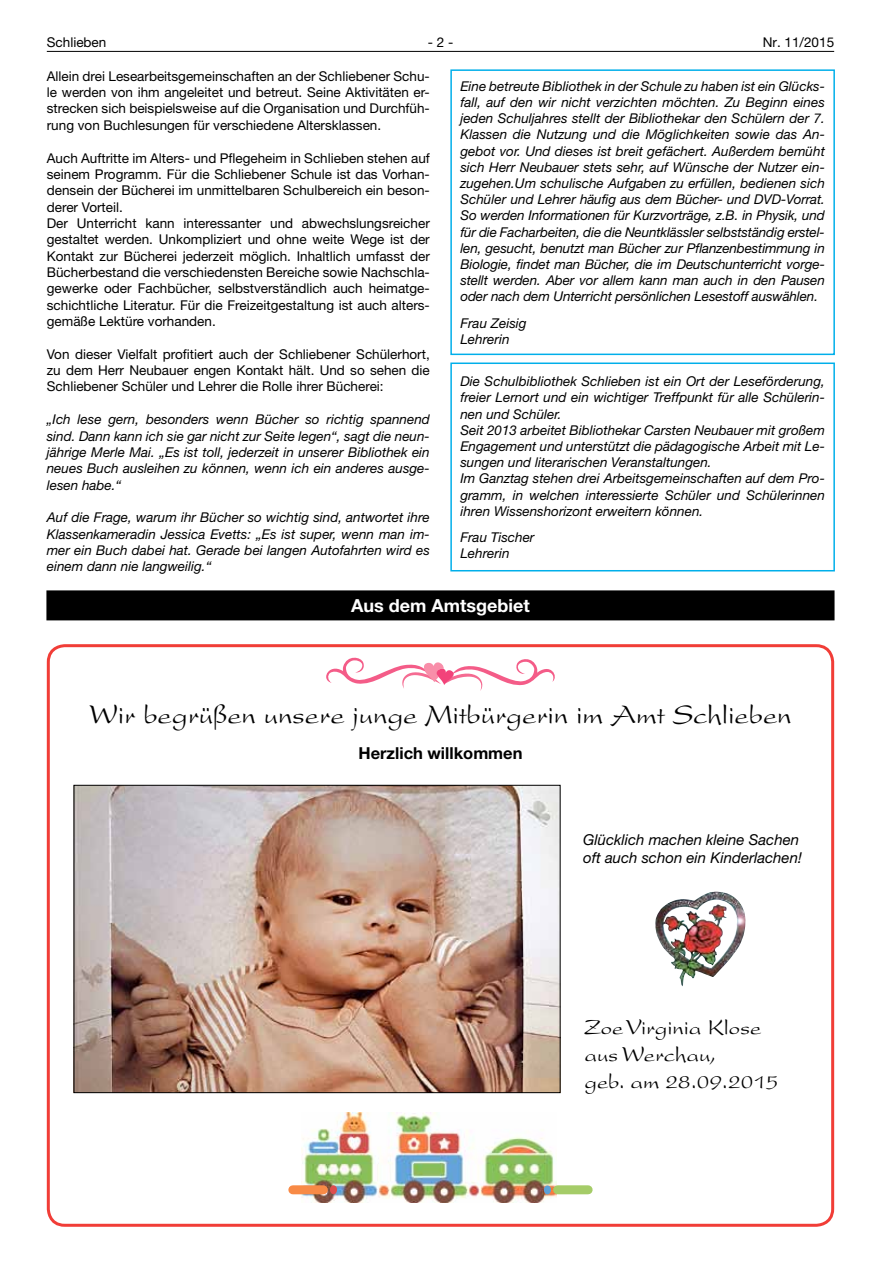
<style>
.page{position:relative;width:881px;height:1263px;background:#fff}
.page>*{position:absolute;margin:0;border:0;box-sizing:border-box;transform-origin:0 0}
.t1{font:28.5px "Present";color:#000}
.t2{font:22.5px/27px "Present";color:#000}
.t3{font:700 18px "Helvetica Neue LT";color:#fff}
.t4{font:700 16.5px "Helvetica Neue LT";color:#000}
.t5{font:italic 15px/18px "Helvetica Neue LT";color:#000}
.t6{font:italic 13.5px/16.2px "Helvetica Neue LT";color:#000;text-align:justify}
.t7{font:13.5px/16.4px "Helvetica Neue LT";color:#000;text-align:justify}
</style>
<div class="page">
<hr style="left:47px;top:51px;width:786px;height:1px;background:#000">
<div style="left:450px;top:69px;width:384px;height:286px;border:2px solid #00afea"></div>
<div style="left:450px;top:362px;width:384px;height:209px;border:2px solid #00afea"></div>
<div style="left:46px;top:590px;width:788px;height:30px;background:#000"></div>
<div style="left:47px;top:644px;width:786px;height:583px;border:3px solid #f13d37;border-radius:17px"></div>
<svg style="left:326px;top:658px;width:228px;height:33px"></svg>
<img style="left:301px;top:1112px;width:255px;height:90px">
<div style="left:293px;top:1185px;width:30px;height:9px;background:#f88a46"></div>
<div style="left:330px;top:1185px;width:7px;height:9px;background:#de4d4e;border-radius:50%"></div>
<div style="left:557px;top:1185px;width:31px;height:9px;background:#a5cc68"></div>
<svg style="left:543px;top:1185px;width:7px;height:9px"></svg>
<img style="left:76px;top:787px;width:482px;height:304px">
<div style="left:74px;top:785px;width:486px;height:308px;border:1px solid #000"></div>
<img style="left:655px;top:892px;width:90px;height:94px">
<p class="t7" style="left:47px;top:34px;width:61px">Schlieben</p>
<p class="t7" style="left:427px;top:34px;width:27px">- 2 -</p>
<p class="t7" style="left:762px;top:34px;width:73px">Nr. 11/2015</p>
<p class="t7" style="left:47px;top:68px;width:384px">Allein drei Lesearbeitsgemeinschaften an der Schliebener Schu&shy;le werden von ihm angeleitet und betreut. Seine Aktivitäten er&shy;strecken sich beispielsweise auf die Organisation und Durchfüh&shy;rung von Buchlesungen für verschiedene Altersklassen.</p>
<p class="t7" style="left:47px;top:149px;width:384px;text-align:left">Auch Auftritte im Alters- und Pflegeheim in Schlieben stehen auf seinem Programm. Für die Schliebener Schule ist das Vorhan&shy;densein der Bücherei im unmittelbaren Schulbereich ein beson&shy;derer Vorteil.<br>Der Unterricht kann interessanter und abwechslungsreicher gestaltet werden. Unkompliziert und ohne weite Wege ist der Kontakt zur Bücherei jederzeit möglich. Inhaltlich umfasst der Bücherbestand die verschiedensten Bereiche sowie Nachschla&shy;gewerke oder Fachbücher, selbstverständlich auch heimatge&shy;schichtliche Literatur. Für die Freizeitgestaltung ist auch alters&shy;gemäße Lektüre vorhanden.</p>
<p class="t7" style="left:47px;top:346px;width:384px">Von dieser Vielfalt profitiert auch der Schliebener Schülerhort, zu dem Herr Neubauer engen Kontakt hält. Und so sehen die Schliebener Schüler und Lehrer die Rolle ihrer Bücherei:</p>
<p class="t6" style="left:47px;top:411px;width:384px">„Ich lese gern, besonders wenn Bücher so richtig spannend sind. Dann kann ich sie gar nicht zur Seite legen“, sagt die neun&shy;jährige Merle Mai. „Es ist toll, jederzeit in unserer Bibliothek ein neues Buch ausleihen zu können, wenn ich ein anderes ausge&shy;lesen habe.“</p>
<p class="t6" style="left:47px;top:509px;width:384px">Auf die Frage, warum ihr Bücher so wichtig sind, antwortet ihre Klassenkameradin Jessica Evetts: „Es ist super, wenn man im&shy;mer ein Buch dabei hat. Gerade bei langen Autofahrten wird es einem dann nie langweilig.“</p>
<p class="t6" style="left:460px;top:78px;width:366px">Eine betreute Bibliothek in der Schule zu haben ist ein Glücks&shy;fall, auf den wir nicht verzichten möchten. Zu Beginn eines jeden Schuljahres stellt der Bibliothekar den Schülern der 7.<br>Klassen die Nutzung und die Möglichkeiten sowie das An&shy;gebot vor. Und dieses ist breit gefächert. Außerdem bemüht sich Herr Neubauer stets sehr, auf Wünsche der Nutzer ein&shy;zugehen.Um schulische Aufgaben zu erfüllen, bedienen sich Schüler und Lehrer häufig aus dem Bücher- und DVD-Vorrat.<br>So werden Informationen für Kurzvorträge, z.B. in Physik, und für die Facharbeiten, die die Neuntklässler selbstständig erstel&shy;len, gesucht, benutzt man Bücher zur Pflanzenbestimmung in Biologie, findet man Bücher, die im Deutschunterricht vorge&shy;stellt werden. Aber vor allem kann man auch in den Pausen oder nach dem Unterricht persönlichen Lesestoff auswählen.</p>
<p class="t6" style="left:460px;top:315px;width:68px">Frau Zeisig<br>Lehrerin</p>
<p class="t6" style="left:460px;top:373px;width:366px;text-align:left">Die Schulbibliothek Schlieben ist ein Ort der Leseförderung, freier Lernort und ein wichtiger Treffpunkt für alle Schülerin&shy;nen und Schüler.<br>Seit 2013 arbeitet Bibliothekar Carsten Neubauer mit großem Engagement und unterstützt die pädagogische Arbeit mit Le&shy;sungen und literarischen Veranstaltungen.<br>Im Ganztag stehen drei Arbeitsgemeinschaften auf dem Pro&shy;gramm, in welchen interessierte Schüler und Schülerinnen ihren Wissenshorizont erweitern können.</p>
<p class="t6" style="left:460px;top:529px;width:75px">Frau Tischer<br>Lehrerin</p>
<h3 class="t3" style="left:351px;top:594px;width:180px">Aus dem Amtsgebiet</h3>
<h1 class="t1" style="left:89px;top:698px;width:703px">Wir begrüßen unsere junge Mitbürgerin im Amt Schlieben</h1>
<p class="t4" style="left:358px;top:743px;width:165px">Herzlich willkommen</p>
<p class="t5" style="left:583px;top:831px;width:220px">Glücklich machen kleine Sachen oft auch schon ein Kinderlachen!</p>
<h2 class="t2" style="left:584px;top:1014px;width:195px">Zoe Virginia Klose aus Werchau,<br>geb. am 28.09.2015</h2>
</div>
